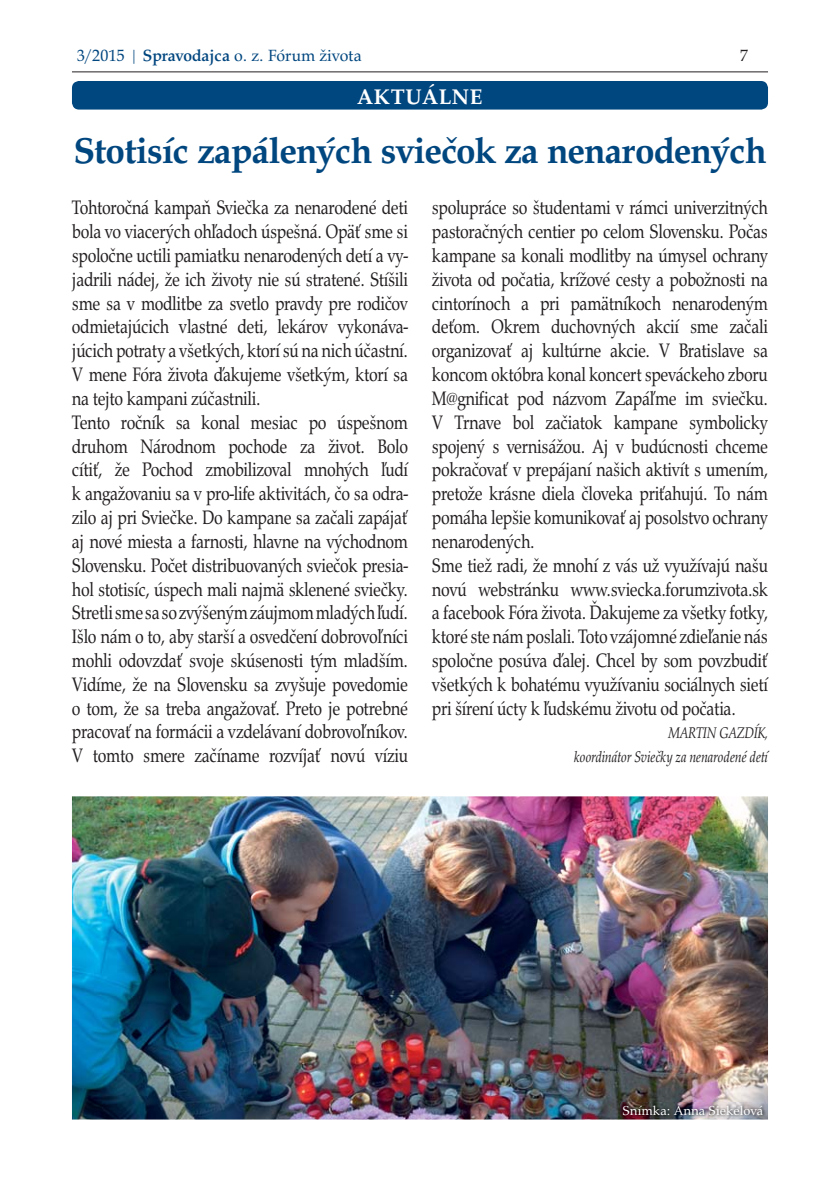
<style>
.page{position:relative;width:840px;height:1191px;background:#fff}
.page>*{position:absolute;margin:0;border:0;box-sizing:border-box;transform-origin:0 0}
.t1{font:700 37px "URW Palladio TEE";letter-spacing:-.01em;color:#00467f}
.t2{font:700 21.8px "URW Palladio TEE";letter-spacing:.05em;color:#fff}
.t3{font:20.2px/23.8px "URW Palladio TEE";letter-spacing:-.02em;color:#231f20;scale:.83 1}
.t4{font:16.8px "URW Palladio TEE";color:#00467f}
.t5{font:16.8px "URW Palladio TEE";color:#231f20}
.t6{font:italic 16px/23.8px "URW Palladio TEE";letter-spacing:-.02em;color:#231f20;text-align:right;scale:.83 1}
.t7{font:13.4px "URW Palladio TEE";color:#fff}
.s1{font-weight:500}
</style>
<div class="page">
<hr style="left:72px;top:71px;width:695px;height:1px;background:#231f20">
<div style="left:72px;top:81px;width:695px;height:29px;background:#00467f;border-radius:7px"></div>
<img style="left:72px;top:796px;width:695px;height:323px">
<img style="left:620px;top:1102px;width:145px;height:15px">
<p class="t4" style="left:77px;top:47px;width:286px">3/2015 | <span class="s1">Spravodajca</span> o. z. Fórum života</p>
<p class="t5" style="left:739px;top:47px;width:10px">7</p>
<p class="t2" style="left:357px;top:86px;width:126px">AKTUÁLNE</p>
<h1 class="t1" style="left:74px;top:133px;width:693px">Stotisíc zapálených sviečok za nenarodených</h1>
<p class="t3" style="left:72px;top:197px;width:406px">Tohtoročná kampaň Sviečka za nenarodené deti bola vo viacerých ohľadoch úspešná. Opäť sme si spoločne uctili pamiatku nenarodených detí a vy&shy;jadrili nádej, že ich životy nie sú stratené. Stíšili sme sa v modlitbe za svetlo pravdy pre rodičov odmietajúcich vlastné deti, lekárov vykonáva&shy;júcich potraty a všetkých, ktorí sú na nich účastní.<br>V mene Fóra života ďakujeme všetkým, ktorí sa na tejto kampani zúčastnili.<br>Tento ročník sa konal mesiac po úspešnom druhom Národnom pochode za život. Bolo cítiť, že Pochod zmobilizoval mnohých ľudí k angažovaniu sa v pro-life aktivitách, čo sa odra&shy;zilo aj pri Sviečke. Do kampane sa začali zapájať aj nové miesta a farnosti, hlavne na východnom Slovensku. Počet distribuovaných sviečok presia&shy;hol stotisíc, úspech mali najmä sklenené sviečky.<br>Stretli sme sa so zvýšeným záujmom mladých ľudí.<br>Išlo nám o to, aby starší a osvedčení dobrovoľníci mohli odovzdať svoje skúsenosti tým mladším.<br>Vidíme, že na Slovensku sa zvyšuje povedomie o tom, že sa treba angažovať. Preto je potrebné pracovať na formácii a vzdelávaní dobrovoľníkov.<br>V tomto smere začíname rozvíjať novú víziu</p>
<p class="t3" style="left:431px;top:197px;width:406px">spolupráce so študentami v rámci univerzitných pastoračných centier po celom Slo vensku. Počas kam pane sa konali modlitby na úmysel ochrany života od počatia, krížové cesty a pobožnosti na cintorínoch a pri pamätníkoch nenarodeným deťom. Okrem duchovných akcií sme začali organizovať aj kultúrne akcie. V Bratislave sa koncom októbra konal koncert speváckeho zboru M@gnificat pod názvom Zapáľme im sviečku.<br>V Trnave bol začiatok kampane symbolicky spojený s vernisážou. Aj v budúcnosti chceme pokračovať v prepájaní našich aktivít s umením, pretože krásne diela človeka priťahujú. To nám pomáha lepšie komunikovať aj posolstvo ochrany nenarodených.<br>Sme tiež radi, že mnohí z vás už využívajú našu novú webstránku www.sviecka.forumzivota.sk a facebook Fóra života. Ďakujeme za všetky fotky, ktoré ste nám poslali. Toto vzájomné zdieľanie nás spoločne posúva ďalej. Chcel by som povzbudiť všetkých k bohatému využívaniu sociálnych sietí pri šírení úcty k ľudskému životu od počatia.</p>
<p class="t6" style="left:573px;top:722px;width:235px">MARTIN GAZDÍK,<br>koordinátor Sviečky za nenarodené detí</p>
<p class="t7" style="left:622px;top:1103px;width:142px">Snímka: Anna Siekelová</p>
</div>
